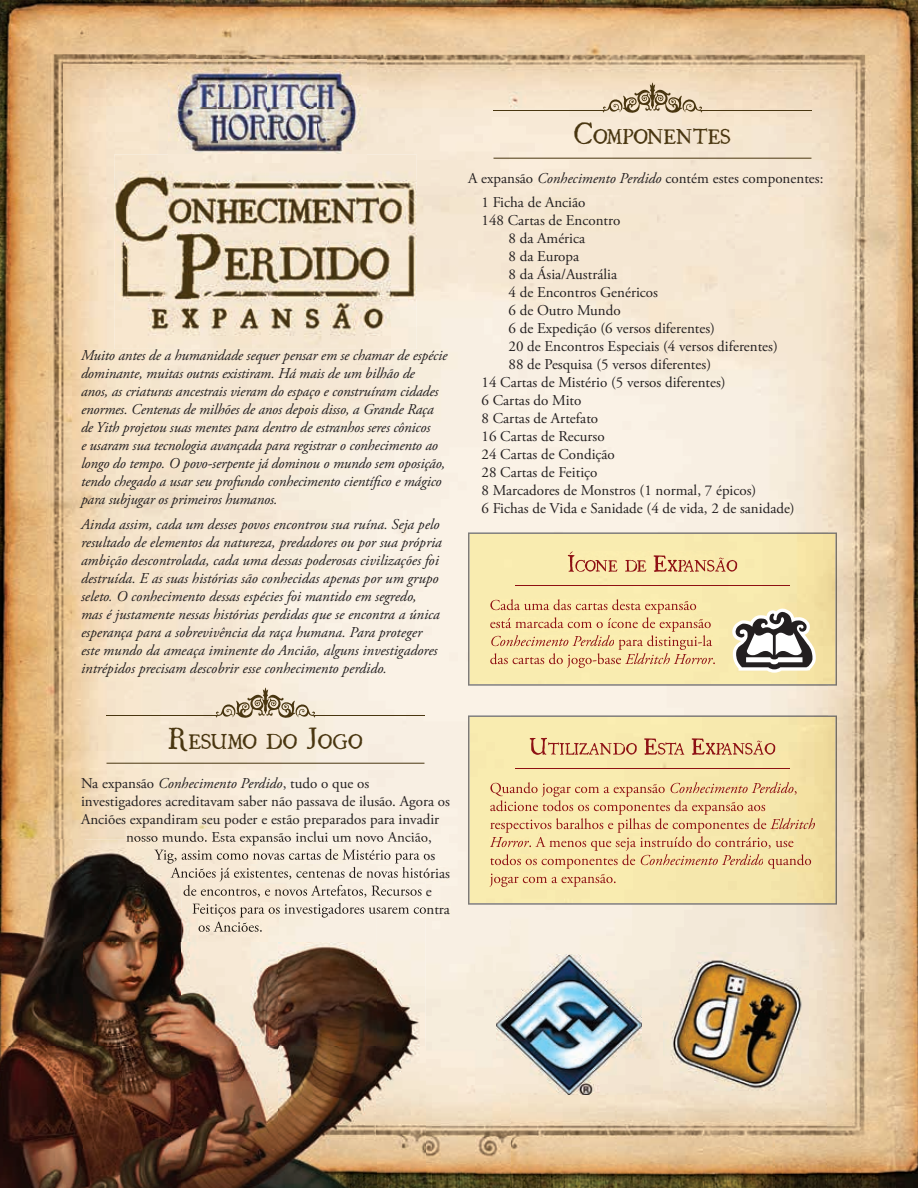
<style>
.page{position:relative;width:918px;height:1188px;background:#fff}
.page>*{position:absolute;margin:0;border:0;box-sizing:border-box;transform-origin:0 0}
.t1{font:18.9px "Ugly Qua";color:#493610}
.t2{font:italic 15px/18px "Adobe Garamond Pro";letter-spacing:-.01em;color:#231f20}
.t3{font:15px/24.8px "Adobe Garamond Pro";color:#231f20}
.s1{font-size:27px}
.s2{font-style:italic}
</style>
<div class="page">
<img style="left:0;top:0;width:196px;height:197px">
<img style="left:196px;top:0;width:722px;height:92px">
<img style="left:366px;top:92px;width:552px;height:105px">
<img style="left:0;top:197px;width:143px;height:643px">
<img style="left:826px;top:197px;width:92px;height:991px">
<img style="left:406px;top:514px;width:105px;height:674px">
<img style="left:617px;top:990px;width:52px;height:198px">
<img style="left:775px;top:990px;width:52px;height:198px">
<img style="left:511px;top:1094px;width:106px;height:94px">
<img style="left:669px;top:1094px;width:106px;height:94px">
<img style="left:81px;top:349px;width:367px;height:15px">
<img style="left:127px;top:831px;width:305px;height:14px">
<img style="left:425px;top:849px;width:10px;height:15px">
<img style="left:425px;top:867px;width:25px;height:15px">
<svg style="left:425px;top:885px;width:7px;height:12px"></svg>
<img style="left:425px;top:903px;width:25px;height:15px">
<hr style="left:107px;top:763px;width:317px;height:1px;background:#493610">
<svg style="left:215px;top:688px;width:101px;height:30px"></svg>
<hr style="left:107px;top:715px;width:110px;height:1px;background:#493610">
<hr style="left:314px;top:715px;width:110px;height:1px;background:#493610">
<hr style="left:494px;top:158px;width:317px;height:1px;background:#493610">
<svg style="left:602px;top:83px;width:101px;height:30px"></svg>
<hr style="left:494px;top:110px;width:110px;height:1px;background:#493610">
<hr style="left:701px;top:110px;width:110px;height:1px;background:#493610">
<img style="left:468px;top:715px;width:369px;height:190px">
<img style="left:468px;top:532px;width:369px;height:154px">
<svg style="left:732px;top:608px;width:84px;height:65px"></svg>
<img style="left:0;top:840px;width:181px;height:103px">
<img style="left:181px;top:845px;width:196px;height:98px">
<img style="left:377px;top:845px;width:48px;height:343px">
<img style="left:0;top:943px;width:377px;height:245px">
<img style="left:127px;top:840px;width:298px;height:5px">
<img style="left:154px;top:849px;width:271px;height:15px">
<img style="left:171px;top:867px;width:254px;height:15px">
<img style="left:184px;top:885px;width:241px;height:12px">
<img style="left:193px;top:903px;width:232px;height:15px">
<img style="left:199px;top:921px;width:63px;height:11px">
<img style="left:114px;top:154px;width:303px;height:195px">
<img style="left:169px;top:60px;width:197px;height:103px">
<img style="left:496px;top:955px;width:146px;height:139px">
<img style="left:663px;top:953px;width:146px;height:141px">
<p class="t2" style="left:81px;top:346px;width:368px">Muito antes de a humanidade sequer pensar em se chamar de espécie dominante, muitas outras existiram. Há mais de um bilhão de<br>anos, as criaturas ancestrais vieram do espaço e construíram cidades enormes. Centenas de milhões de anos depois disso, a Grande Raça de Yith projetou suas mentes para dentro de estranhos seres cônicos<br>e usaram sua tecnologia avançada para registrar o conhecimento ao longo do tempo. O povo-serpente já dominou o mundo sem oposição, tendo chegado a usar seu profundo conhecimento científico e mágico para subjugar os primeiros humanos.</p>
<p class="t2" style="left:81px;top:515px;width:362px">Ainda assim, cada um desses povos encontrou sua ruína. Seja pelo resultado de elementos da natureza, predadores ou por sua própria ambição descontrolada, cada uma dessas poderosas civilizações foi destruída. E as suas histórias são conhecidas apenas por um grupo seleto. O conhecimento dessas espécies foi mantido em segredo, mas é justamente nessas histórias perdidas que se encontra a única esperança para a sobrevivência da raça humana. Para proteger este mundo da ameaça iminente do Ancião, alguns investigadores intrépidos precisam descobrir esse conhecimento perdido.</p>
<p class="t1" style="left:574px;top:122px;width:159px"><span class="s1">C</span>OMPONENTES</p>
<p class="t3" style="left:482px;top:166px;width:343px;text-indent:-14px">A expansão <span class="s2">Conhecimento Perdido</span> contém estes componentes:<br>1 Ficha de Ancião</p>
<p class="t3" style="left:482px;top:209px;width:140px">148 Cartas de Encontro</p>
<p class="t3" style="left:509px;top:227px;width:78px">8 da América</p>
<p class="t3" style="left:509px;top:245px;width:72px">8 da Europa</p>
<p class="t3" style="left:509px;top:263px;width:110px">8 da Ásia/Austrália</p>
<p class="t3" style="left:509px;top:281px;width:151px">4 de Encontros Genéricos</p>
<p class="t3" style="left:509px;top:299px;width:114px">6 de Outro Mundo</p>
<p class="t3" style="left:509px;top:317px;width:208px">6 de Expedição (6 versos diferentes)</p>
<p class="t3" style="left:509px;top:335px;width:271px">20 de Encontros Especiais (4 versos diferentes)</p>
<p class="t3" style="left:509px;top:353px;width:204px">88 de Pesquisa (5 versos diferentes)</p>
<p class="t3" style="left:482px;top:371px;width:246px">14 Cartas de Mistério (5 versos diferentes)</p>
<p class="t3" style="left:482px;top:389px;width:102px">6 Cartas do Mito</p>
<p class="t3" style="left:482px;top:407px;width:118px">8 Cartas de Artefato</p>
<p class="t3" style="left:482px;top:425px;width:125px">16 Cartas de Recurso</p>
<p class="t3" style="left:482px;top:443px;width:135px">24 Cartas de Condição</p>
<p class="t3" style="left:482px;top:461px;width:118px">28 Cartas de Feitiço</p>
<p class="t3" style="left:482px;top:479px;width:276px">8 Marcadores de Monstros (1 normal, 7 épicos)</p>
<p class="t3" style="left:482px;top:497px;width:315px">6 Fichas de Vida e Sanidade (4 de vida, 2 de sanidade)</p>
<p class="t1" style="left:168px;top:727px;width:197px"><span class="s1">R</span>ESUMO DO <span class="s1">J</span>OGO</p>
<p class="t3" style="left:81px;top:771px;width:290px">Na expansão <span class="s2">Conhecimento Perdido</span>, tudo o que os</p>
<p class="t3" style="left:81px;top:789px;width:370px">investigadores acreditavam saber não passava de ilusão. Agora os</p>
<p class="t3" style="left:81px;top:807px;width:360px">Anciões expandiram seu poder e estão preparados para invadir</p>
<p class="t3" style="left:126px;top:825px;width:307px">nosso mundo. Esta expansão inclui um novo Ancião,</p>
</div>
